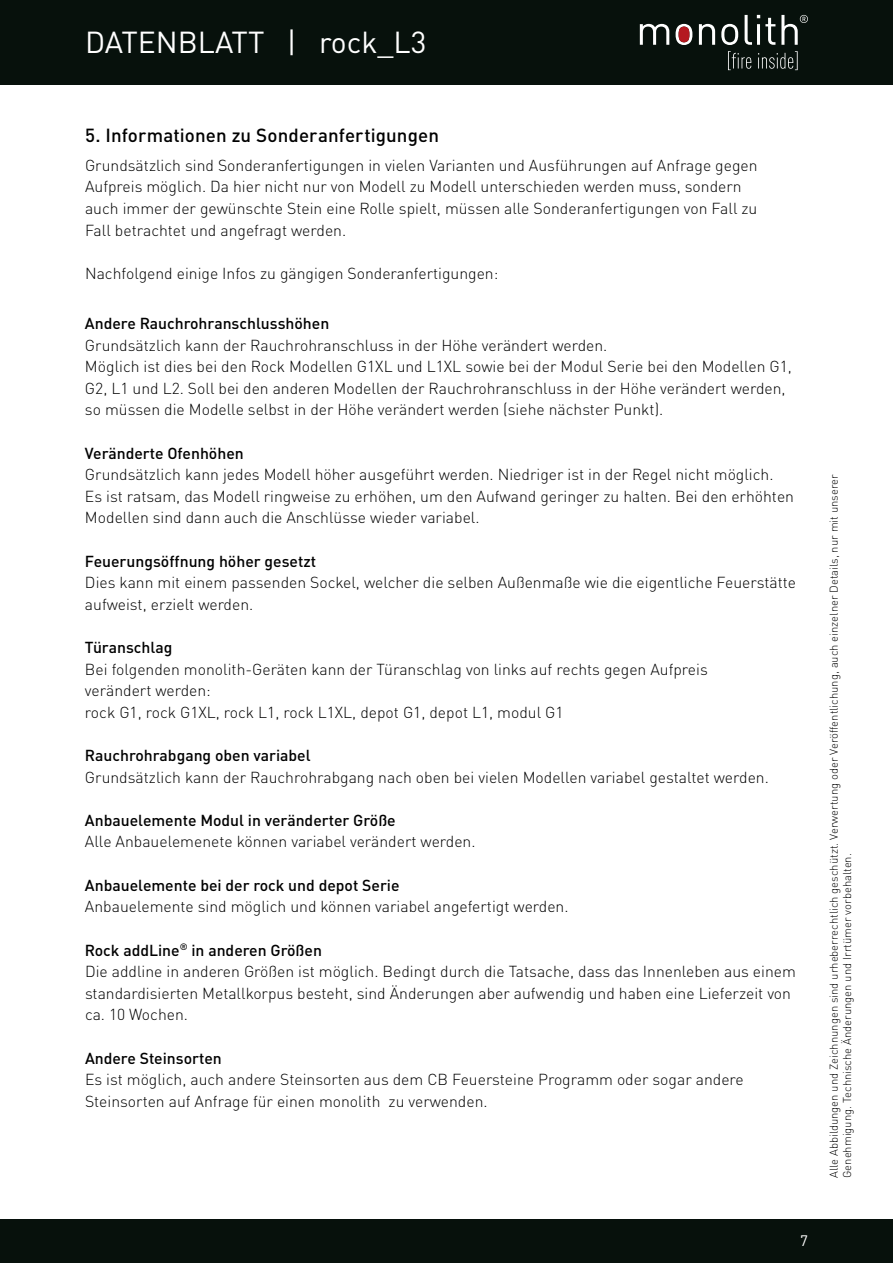
<style>
.page{position:relative;width:893px;height:1263px;background:#fff}
.page>*{position:absolute;margin:0;border:0;box-sizing:border-box;transform-origin:0 0}
.t1{font:30px "DINOT";color:#fff}
.t2{font:500 18.75px "DINOT";letter-spacing:.005em;color:#000}
.t3{font:300 15.75px/21.6px "DINOT";color:#000}
.t4{font:500 15.75px "DINOT";color:#000}
.t5{font:15px "DINOT";color:#fff}
.t6{font:300 11.25px/13.5px "DINOT";color:#000}
.s1{font-weight:500}
</style>
<div class="page">
<div style="left:0;top:0;width:893px;height:85px;background:#07110c"></div>
<div style="left:0;top:1219px;width:893px;height:44px;background:#07110c"></div>
<svg style="left:640px;top:24px;width:29px;height:21px"></svg>
<svg style="left:676px;top:24px;width:16px;height:21px"></svg>
<svg style="left:699px;top:24px;width:16px;height:21px"></svg>
<svg style="left:721px;top:24px;width:17px;height:21px"></svg>
<svg style="left:745px;top:15px;width:30px;height:30px"></svg>
<svg style="left:728px;top:51px;width:23px;height:19px"></svg>
<svg style="left:758px;top:51px;width:40px;height:19px"></svg>
<svg style="left:781px;top:15px;width:27px;height:30px"></svg>
<h1 class="t1" style="left:85px;top:23px;width:343px">DATENBLATT | rock_L3</h1>
<p class="t2" style="left:85px;top:123px;width:355px">5. Informationen zu Sonderanfertigungen</p>
<p class="t3" style="left:85px;top:154px;width:674px">Grundsätzlich sind Sonderanfertigungen in vielen Varianten und Ausführungen auf Anfrage gegen Aufpreis möglich. Da hier nicht nur von Modell zu Modell unterschieden werden muss, sondern auch immer der gewünschte Stein eine Rolle spielt, müssen alle Sonderanfertigungen von Fall zu Fall betrachtet und angefragt werden.</p>
<p class="t3" style="left:85px;top:262px;width:415px">Nachfolgend einige Infos zu gängigen Sonderanfertigungen:</p>
<p class="t4" style="left:85px;top:313px;width:246px">Andere Rauchrohranschlusshöhen</p>
<p class="t3" style="left:85px;top:334px;width:708px">Grundsätzlich kann der Rauchrohranschluss in der Höhe verändert werden.<br>Möglich ist dies bei den Rock Modellen G1XL und L1XL sowie bei der Modul Serie bei den Modellen G1, G2, L1 und L2. Soll bei den anderen Modellen der Rauchrohranschluss in der Höhe verändert werden, so müssen die Modelle selbst in der Höhe verändert werden (siehe nächster Punkt).</p>
<p class="t4" style="left:85px;top:443px;width:160px">Veränderte Ofenhöhen</p>
<p class="t3" style="left:85px;top:464px;width:711px">Grundsätzlich kann jedes Modell höher ausgeführt werden. Niedriger ist in der Regel nicht möglich.<br>Es ist ratsam, das Modell ringweise zu erhöhen, um den Aufwand geringer zu halten. Bei den erhöhten<br>Modellen sind dann auch die Anschlüsse wieder variabel.</p>
<p class="t4" style="left:85px;top:551px;width:233px">Feuerungsöffnung höher gesetzt</p>
<p class="t3" style="left:85px;top:572px;width:713px">Dies kann mit einem passenden Sockel, welcher die selben Außenmaße wie die eigentliche Feuerstätte aufweist, erzielt werden.</p>
<p class="t4" style="left:85px;top:637px;width:89px">Türanschlag</p>
<p class="t3" style="left:85px;top:658px;width:624px">Bei folgenden monolith-Geräten kann der Türanschlag von links auf rechts gegen Aufpreis verändert werden:<br>rock G1, rock G1XL, rock L1, rock L1XL, depot G1, depot L1, modul G1</p>
<p class="t4" style="left:85px;top:745px;width:227px">Rauchrohrabgang oben variabel</p>
<p class="t3" style="left:85px;top:766px;width:685px">Grundsätzlich kann der Rauchrohrabgang nach oben bei vielen Modellen variabel gestaltet werden.</p>
<p class="t4" style="left:85px;top:810px;width:312px">Anbauelemente Modul in veränderter Größe</p>
<p class="t3" style="left:85px;top:831px;width:392px">Alle Anbauelemenete können variabel verändert werden.</p>
<p class="t4" style="left:85px;top:875px;width:316px">Anbauelemente bei der rock und depot Serie</p>
<p class="t3" style="left:85px;top:896px;width:485px">Anbauelemente sind möglich und können variabel angefertigt werden.</p>
<p class="t3" style="left:85px;top:939px;width:712px"><span class="s1">Rock addLine</span><sup>®</sup> <span class="s1">in anderen Größen<br></span>Die addline in anderen Größen ist möglich. Bedingt durch die Tatsache, dass das Innenleben aus einem standardisierten Metallkorpus besteht, sind Änderungen aber aufwendig und haben eine Lieferzeit von ca. 10 Wochen.</p>
<p class="t4" style="left:85px;top:1048px;width:138px">Andere Steinsorten</p>
<p class="t3" style="left:85px;top:1068px;width:660px">Es ist möglich, auch andere Steinsorten aus dem CB Feuersteine Programm oder sogar andere<br>Steinsorten auf Anfrage für einen monolith zu verwenden.</p>
<p class="t6" style="left:827px;top:1178px;width:705px;rotate:-90deg">Alle Abbildungen und Zeichnungen sind urheberrechtlich geschützt. Verwertung oder Veröffentlichung, auch einzelner Details, nur mit unserer<br>Genehmigung. Technische Änderungen und Irrtümer vorbehalten.</p>
<p class="t5" style="left:800px;top:1231px;width:9px">7</p>
</div>
